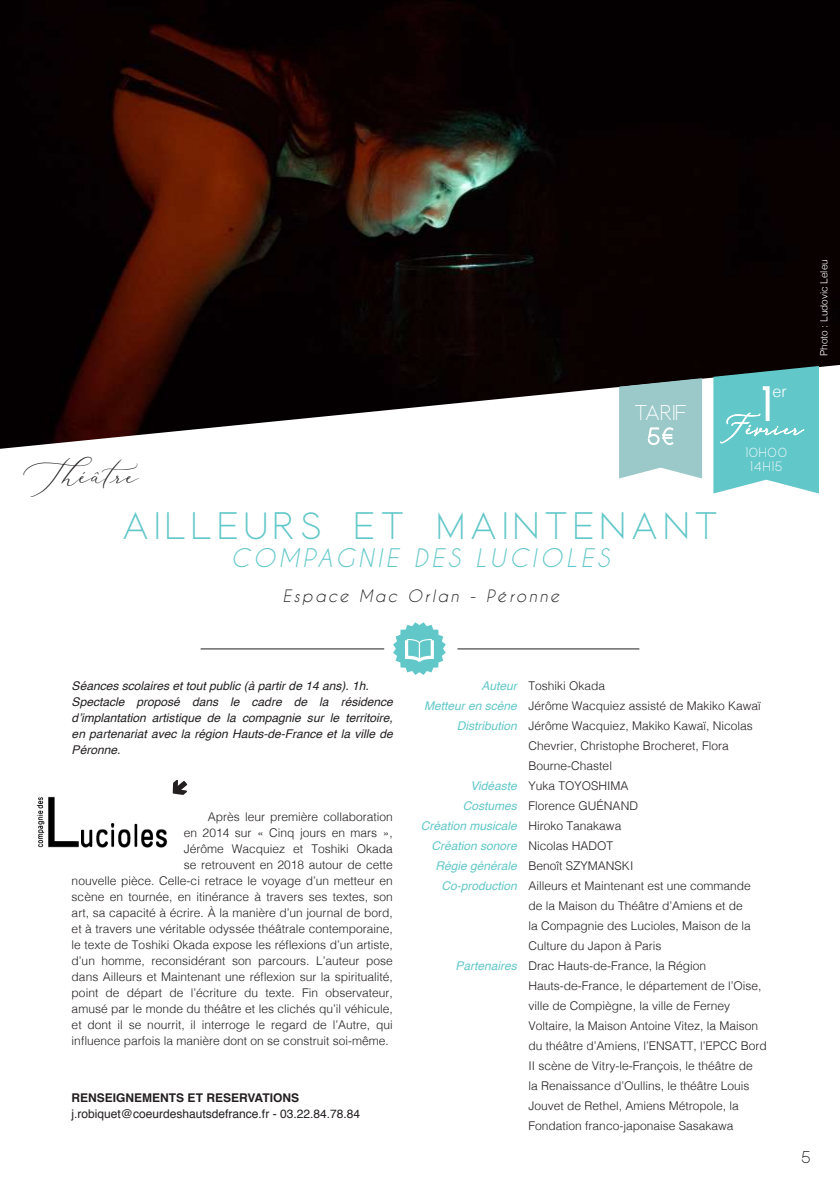
<style>
.page{position:relative;width:840px;height:1191px;background:#fff}
.page>*{position:absolute;margin:0;border:0;box-sizing:border-box;transform-origin:0 0}
.t1{font:40px "White Garden";color:#231f20}
.t2{font:36px "Rome";letter-spacing:.15em;color:#62c7c9}
.t3{font:italic 24px "Caviar Dreams";letter-spacing:.15em;color:#62c7c9}
.t4{font:20.2px "Rome";color:#fff}
.t5{font:italic 16px "Caviar Dreams";letter-spacing:.15em;color:#231f20}
.t6{font:300 16px "Helvetica";color:#fff}
.t7{font:16px "Rome";color:#231f20}
.t8{font:12.6px "Rome";letter-spacing:.06em;color:#fff}
.t9{font:300 12px/20px "Helvetica";color:#231f20}
.t10{font:italic 12px/16px "Helvetica";color:#231f20}
.t11{font:italic 12px/20px "Helvetica";color:#62c7c9;text-align:right}
.t12{font:12px "Helvetica";color:#231f20}
.t13{font:700 12px "Helvetica";color:#231f20}
.t14{font:300 10px "Helvetica";color:#fff}
</style>
<div class="page">
<svg style="left:393px;top:622px;width:52px;height:53px"></svg>
<hr style="left:200px;top:648px;width:184px;height:1px;background:#231f20">
<hr style="left:457px;top:648px;width:182px;height:1px;background:#231f20">
<img style="left:0;top:0;width:839px;height:365px">
<img style="left:36px;top:792px;width:137px;height:56px">
<svg style="left:0;top:365px;width:839px;height:129px"></svg>
<svg style="left:713px;top:366px;width:105px;height:127px;background:#6dc3c5"></svg>
<svg style="left:618px;top:378px;width:83px;height:100px;background:#9cc3c4"></svg>
<svg style="left:173px;top:779px;width:14px;height:16px"></svg>
<h1 class="t1" style="left:45px;top:451px;width:98px">Théâtre</h1>
<h3 class="t4" style="left:633px;top:399px;width:54px">TARIF</h3>
<h2 class="t2" style="left:122px;top:502px;width:597px">AILLEURS ET MAINTENANT</h2>
<h3 class="t3" style="left:230px;top:544px;width:380px">COMPAGNIE DES LUCIOLES</h3>
<h3 class="t5" style="left:282px;top:587px;width:278px">Espace Mac Orlan - Péronne</h3>
<h3 class="t6" style="left:772px;top:378px;width:16px">er</h3>
<p class="t8" style="left:745px;top:444px;width:43px">10H00</p>
<p class="t8" style="left:749px;top:459px;width:34px">14H15</p>
<p class="t14" style="left:815px;top:356px;width:98px;rotate:-90deg">Photo : Ludovic Leleu</p>
<p class="t10" style="left:72px;top:678px;width:322px">Séances scolaires et tout public (à partir de 14 ans). 1h.<br>Spectacle proposé dans le cadre de la résidence d’implantation artistique de la compagnie sur le territoire, en partenariat avec la région Hauts-de-France et la ville de Péronne.</p>
<p class="t9" style="left:528px;top:675px;width:240px">Toshiki Okada<br>Jérôme Wacquiez assisté de Makiko Kawaï<br>Jérôme Wacquiez, Makiko Kawaï, Nicolas<br>Chevrier, Christophe Brocheret, Flora<br>Bourne-Chastel<br>Yuka TOYOSHIMA<br>Florence GUÉNAND<br>Hiroko Tanakawa<br>Nicolas HADOT<br>Benoît SZYMANSKI<br>Ailleurs et Maintenant est une commande de la Maison du Théâtre d’Amiens et de<br>la Compagnie des Lucioles, Maison de la<br>Culture du Japon à Paris<br>Drac Hauts-de-France, la Région<br>Hauts-de-France, le département de l’Oise, ville de Compiègne, la ville de Ferney<br>Voltaire, la Maison Antoine Vitez, la Maison du théâtre d’Amiens, l’ENSATT, l’EPCC Bord<br>II scène de Vitry-le-François, le théâtre de<br>la Renaissance d’Oullins, le théâtre Louis<br>Jouvet de Rethel, Amiens Métropole, la<br>Fondation franco-japonaise Sasakawa</p>
<p class="t11" style="left:424px;top:676px;width:94px">Auteur<br>Metteur en scène<br>Distribution</p>
<p class="t11" style="left:420px;top:776px;width:98px">Vidéaste<br>Costumes<br>Création musicale<br>Création sonore<br>Régie générale<br>Co-production</p>
<p class="t9" style="left:208px;top:805px;width:186px">Après leur première collaboration</p>
<p class="t9" style="left:184px;top:821px;width:210px">en 2014 sur « Cinq jours en mars »,</p>
<p class="t9" style="left:184px;top:837px;width:210px">Jérôme Wacquiez et Toshiki Okada</p>
<p class="t9" style="left:184px;top:853px;width:210px">se retrouvent en 2018 autour de cette</p>
<p class="t9" style="left:72px;top:869px;width:322px">nouvelle pièce. Celle-ci retrace le voyage d’un metteur en</p>
<p class="t9" style="left:72px;top:885px;width:322px">scène en tournée, en itinérance à travers ses textes, son</p>
<p class="t9" style="left:72px;top:901px;width:322px">art, sa capacité à écrire. À la manière d’un journal de bord,</p>
<p class="t9" style="left:72px;top:917px;width:322px">et à travers une véritable odyssée théâtrale contemporaine,</p>
<p class="t9" style="left:72px;top:933px;width:322px">le texte de Toshiki Okada expose les réflexions d’un artiste,</p>
<p class="t9" style="left:72px;top:949px;width:322px">d’un homme, reconsidérant son parcours. L’auteur pose</p>
<p class="t9" style="left:72px;top:965px;width:322px">dans Ailleurs et Maintenant une réflexion sur la spiritualité,</p>
<p class="t9" style="left:72px;top:981px;width:322px">point de départ de l’écriture du texte. Fin observateur,</p>
<p class="t9" style="left:72px;top:997px;width:322px">amusé par le monde du théâtre et les clichés qu’il véhicule,</p>
<p class="t9" style="left:72px;top:1013px;width:322px">et dont il se nourrit, il interroge le regard de l’Autre, qui</p>
<p class="t9" style="left:72px;top:1029px;width:318px">influence parfois la manière dont on se construit soi-même.</p>
<p class="t11" style="left:455px;top:956px;width:63px">Partenaires</p>
<p class="t13" style="left:71px;top:1088px;width:229px">RENSEIGNEMENTS ET RESERVATIONS</p>
<p class="t12" style="left:71px;top:1104px;width:290px">j.robiquet@coeurdeshautsdefrance.fr - 03.22.84.78.84</p>
<h3 class="t7" style="left:800px;top:1146px;width:11px">5</h3>
</div>
